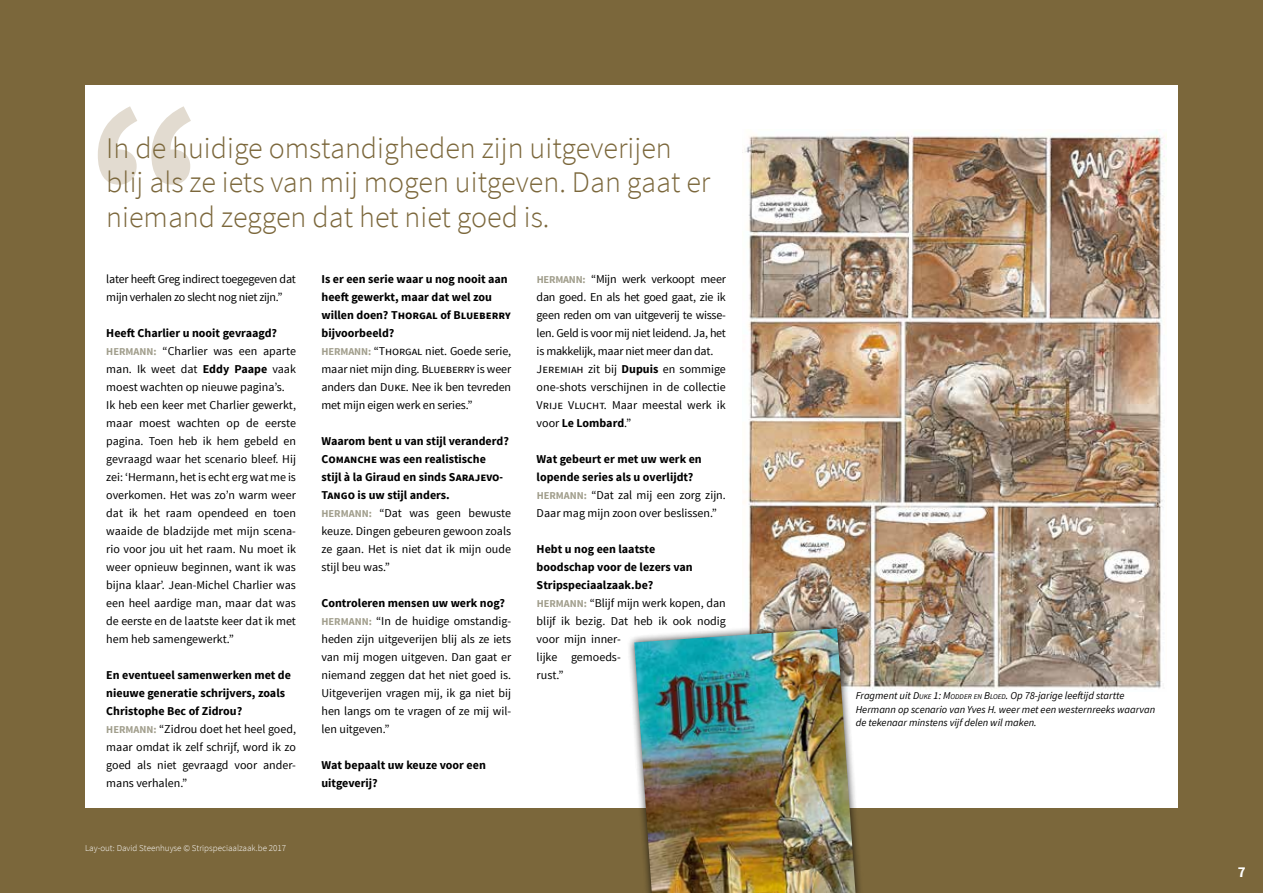
<style>
.page{position:relative;width:1263px;height:893px;background:#7b673b}
.page>*{position:absolute;margin:0;border:0;box-sizing:border-box;transform-origin:0 0}
.t1{font:300 30px/34.5px "Source Sans Pro";color:#7b673b}
.t2{font:700 15px "Source Sans Pro";color:#fff}
.t3{font:12px/18px "Source Sans Pro";color:#000}
.t4{font:12px/18px "Source Sans Pro";letter-spacing:-.02em;color:#000}
.t5{font:700 12px/18px "Source Sans Pro";color:#000}
.t6{font:italic 10.5px/13.5px "Source Sans Pro";color:#000}
.t7{font:300 9px "Source Sans Pro";color:#fff}
.s1{font-weight:700}
.s2{font-weight:700;font-size:10.5px;color:#a19e8c}
.s3{font-size:10.5px;color:#a19e8c}
.s4{font-weight:400}
.s5{font-style:inherit}
.s6{font-size:7.35px}
</style>
<div class="page">
<div style="left:85px;top:85px;width:1093px;height:723px;background:#fff"></div>
<svg style="left:98px;top:106px;width:93px;height:79px"></svg>
<img style="left:742px;top:130px;width:424px;height:560px">
<div style="left:627px;top:621px;width:237px;height:272px;background:#000;opacity:.75"></div>
<img style="left:634px;top:628px;width:221px;height:265px">
<h1 class="t1" style="left:106px;top:131px;width:606px">In de huidige omstandigheden zijn uitgeverijen blij als ze iets van mij mogen uitgeven. Dan gaat er niemand zeggen dat het niet goed is.</h1>
<p class="t4" style="left:106px;top:270px;width:191px">later heeft Greg indirect toegegeven dat mijn verhalen zo slecht nog niet zijn.”</p>
<p class="t3" style="left:106px;top:324px;width:191px"><span class="s1">Heeft Charlier u nooit gevraagd? </span><span class="s2">hermann:</span> “Charlier was een aparte man. Ik weet dat <span class="s1">Eddy Paape</span> vaak moest wachten op nieuwe pagina’s.<br>Ik heb een keer met Charlier gewerkt, maar moest wachten op de eerste pagina. Toen heb ik hem gebeld en gevraagd waar het scenario bleef. Hij zei: ‘Hermann, het is echt erg wat me is overkomen. Het was zo’n warm weer dat ik het raam opendeed en toen waaide de bladzijde met mijn scena&shy;rio voor jou uit het raam. Nu moet ik weer opnieuw beginnen, want ik was bijna klaar’. Jean-Michel Charlier was een heel aardige man, maar dat was de eerste en de laatste keer dat ik met hem heb samengewerkt.”</p>
<p class="t3" style="left:106px;top:666px;width:191px"><span class="s1">En eventueel samenwerken met de nieuwe generatie schrijvers, zoals<br>Christophe Bec of Zidrou?<br></span><span class="s2">hermann:</span> “Zidrou doet het heel goed, maar omdat ik zelf schrijf, word ik zo goed als niet gevraagd voor ander&shy;mans verhalen.”</p>
<p class="t7" style="left:85px;top:842px;width:203px">Lay-out: David Steenhuyse © Stripspeciaalzaak.be 2017</p>
<p class="t3" style="left:321px;top:270px;width:191px"><span class="s1">Is er een serie waar u nog nooit aan heeft gewerkt, maar dat wel zou willen doen? Thorgal of Blueberry bijvoorbeeld?<br></span><span class="s2">hermann:</span> “Thorgal niet. Goede serie, maar niet mijn ding. Blueberry is weer anders dan Duke. Nee ik ben tevreden met mijn eigen werk en series.”</p>
<p class="t5" style="left:321px;top:432px;width:191px">Waarom bent u van stijl veranderd?<br>Comanche was een realistische<br>stijl à la Giraud en sinds Sarajevo-<br>Tango is uw stijl anders.<br><span class="s3">hermann:</span> <span class="s4">“Dat was geen bewuste keuze. Dingen gebeuren gewoon zoals ze gaan. Het is niet dat ik mijn oude stijl beu was.”</span></p>
<p class="t3" style="left:321px;top:594px;width:191px"><span class="s1">Controleren mensen uw werk nog? </span><span class="s2">hermann:</span> “In de huidige omstandig&shy;heden zijn uitgeverijen blij als ze iets van mij mogen uitgeven. Dan gaat er niemand zeggen dat het niet goed is.<br>Uitgeverijen vragen mij, ik ga niet bij hen langs om te vragen of ze mij wil&shy;len uitgeven.”</p>
<p class="t5" style="left:321px;top:756px;width:166px">Wat bepaalt uw keuze voor een uitgeverij?</p>
<p class="t4" style="left:537px;top:270px;width:191px"><span class="s2">hermann:</span> “Mijn werk verkoopt meer dan goed. En als het goed gaat, zie ik geen reden om van uitgeverij te wisse&shy;len. Geld is voor mij niet leidend. Ja, het is makkelijk, maar niet meer dan dat.<br>Jeremiah zit bij <span class="s1">Dupuis</span> en sommige one-shots verschijnen in de collectie Vrije Vlucht. Maar meestal werk ik voor <span class="s1">Le Lombard</span>.”</p>
<p class="t3" style="left:537px;top:450px;width:191px"><span class="s1">Wat gebeurt er met uw werk en lopende series als u overlijdt? </span><span class="s2">hermann:</span> “Dat zal mij een zorg zijn.<br>Daar mag mijn zoon over beslissen.”</p>
<p class="t3" style="left:537px;top:540px;width:191px"><span class="s1">Hebt u nog een laatste<br>boodschap voor de lezers van<br>Stripspeciaalzaak.be?<br></span><span class="s2">hermann:</span> “Blijf mijn werk kopen, dan blijf ik bezig. Dat heb ik ook nodig voor mijn inner-<br>lijke gemoeds-<br>rust.”</p>
<p class="t6" style="left:856px;top:689px;width:301px">Fragment uit <span class="s5">D</span><span class="s6">UKE</span> <span class="s5">1: M</span><span class="s6">ODDER EN</span> <span class="s5">B</span><span class="s6">LOED</span>. Op 78-jarige leeftijd startte<br>Hermann op scenario van Yves H. weer met een westernreeks waarvan de tekenaar minstens vijf delen wil maken.</p>
<p class="t2" style="left:1238px;top:863px;width:9px">7</p>
</div>
